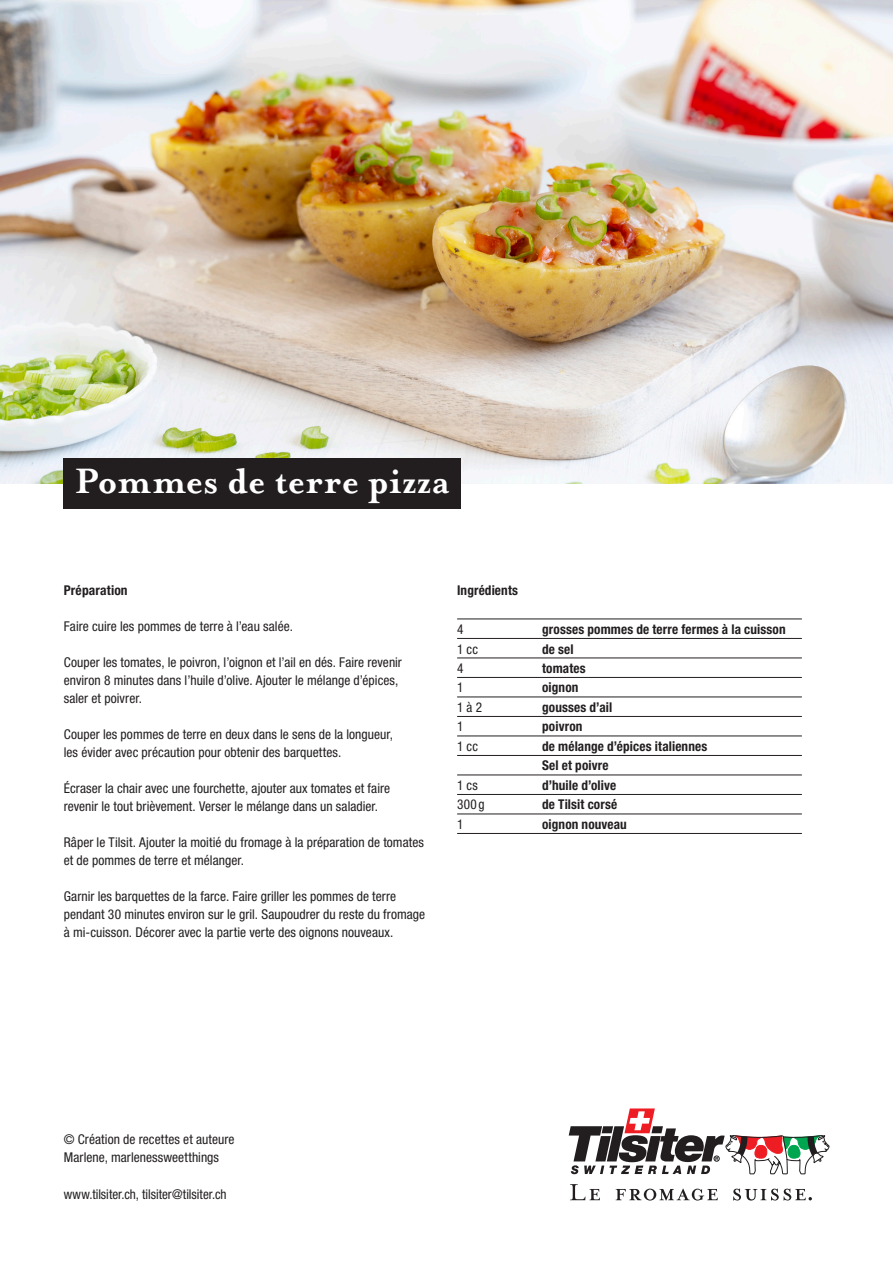
<style>
.page{position:relative;width:893px;height:1263px;background:#fff}
.page>*{position:absolute;margin:0;border:0;box-sizing:border-box;transform-origin:0 0}
.t1{font:700 40.5px "Abel Mrs Eaves";letter-spacing:.01em;color:#fff}
.t2{font:condensed 13.5px/18px "Helvetica Neue LT Std";letter-spacing:.005em;color:#231f20}
.t3{font:700 condensed 13.5px/19.5px "Helvetica Neue LT Std";letter-spacing:.01em;color:#231f20}
</style>
<div class="page">
<img style="left:0;top:0;width:893px;height:483px">
<svg style="left:569px;top:1108px;width:260px;height:92px"></svg>
<div style="left:64px;top:458px;width:397px;height:50px;background:#221e20"></div>
<hr style="left:457px;top:619px;width:345px;height:1px;background:#231f20">
<hr style="left:457px;top:638px;width:345px;height:1px;background:#231f20">
<hr style="left:457px;top:658px;width:345px;height:1px;background:#231f20">
<hr style="left:457px;top:677px;width:345px;height:1px;background:#231f20">
<hr style="left:457px;top:697px;width:345px;height:1px;background:#231f20">
<hr style="left:457px;top:716px;width:345px;height:1px;background:#231f20">
<hr style="left:457px;top:736px;width:345px;height:1px;background:#231f20">
<hr style="left:457px;top:755px;width:345px;height:1px;background:#231f20">
<hr style="left:457px;top:775px;width:345px;height:1px;background:#231f20">
<hr style="left:457px;top:794px;width:345px;height:1px;background:#231f20">
<hr style="left:457px;top:814px;width:345px;height:1px;background:#231f20">
<hr style="left:457px;top:833px;width:345px;height:1px;background:#231f20">
<h1 class="t1" style="left:75px;top:458px;width:377px">Pommes de terre pizza</h1>
<p class="t3" style="left:64px;top:581px;width:65px">Préparation</p>
<p class="t2" style="left:64px;top:617px;width:231px">Faire cuire les pommes de terre à l’eau salée.</p>
<p class="t2" style="left:64px;top:653px;width:340px">Couper les tomates, le poivron, l’oignon et l’ail en dés. Faire revenir environ 8 minutes dans l’huile d’olive. Ajouter le mélange d’épices, saler et poivrer.</p>
<p class="t2" style="left:64px;top:725px;width:331px">Couper les pommes de terre en deux dans le sens de la longueur, les évider avec précaution pour obtenir des barquettes.</p>
<p class="t2" style="left:64px;top:779px;width:328px">Écraser la chair avec une fourchette, ajouter aux tomates et faire revenir le tout brièvement. Verser le mélange dans un saladier.</p>
<p class="t2" style="left:64px;top:833px;width:362px">Râper le Tilsit. Ajouter la moitié du fromage à la préparation de tomates et de pommes de terre et mélanger.</p>
<p class="t2" style="left:64px;top:887px;width:363px">Garnir les barquettes de la farce. Faire griller les pommes de terre pendant 30 minutes environ sur le gril. Saupoudrer du reste du fromage à mi-cuisson. Décorer avec la partie verte des oignons nouveaux.</p>
<p class="t3" style="left:457px;top:580px;width:63px">Ingrédients</p>
<p class="t2" style="left:457px;top:620px;width:8px">4</p>
<p class="t3" style="left:542px;top:619px;width:245px">grosses pommes de terre fermes à la cuisson</p>
<p class="t2" style="left:457px;top:640px;width:22px">1 cc</p>
<p class="t3" style="left:542px;top:639px;width:33px">de sel</p>
<p class="t2" style="left:457px;top:659px;width:8px">4</p>
<p class="t3" style="left:542px;top:658px;width:45px">tomates</p>
<p class="t2" style="left:457px;top:679px;width:8px">1</p>
<p class="t3" style="left:542px;top:678px;width:38px">oignon</p>
<p class="t2" style="left:457px;top:698px;width:26px">1 à 2</p>
<p class="t3" style="left:542px;top:697px;width:72px">gousses d’ail</p>
<p class="t2" style="left:457px;top:718px;width:8px">1</p>
<p class="t3" style="left:542px;top:717px;width:42px">poivron</p>
<p class="t2" style="left:457px;top:737px;width:22px">1 cc</p>
<p class="t3" style="left:542px;top:736px;width:167px">de mélange d’épices italiennes<br>Sel et poivre</p>
<p class="t2" style="left:457px;top:776px;width:22px">1 cs</p>
<p class="t3" style="left:542px;top:775px;width:76px">d’huile d’olive</p>
<p class="t2" style="left:457px;top:796px;width:29px">300g</p>
<p class="t3" style="left:542px;top:795px;width:77px">de Tilsit corsé</p>
<p class="t2" style="left:457px;top:815px;width:8px">1</p>
<p class="t3" style="left:542px;top:814px;width:86px">oignon nouveau</p>
<p class="t2" style="left:64px;top:1130px;width:172px">© Création de recettes et auteure<br>Marlene, marlenessweetthings</p>
<p class="t2" style="left:64px;top:1185px;width:164px">www.tilsiter.ch, tilsiter@tilsiter.ch</p>
</div>
